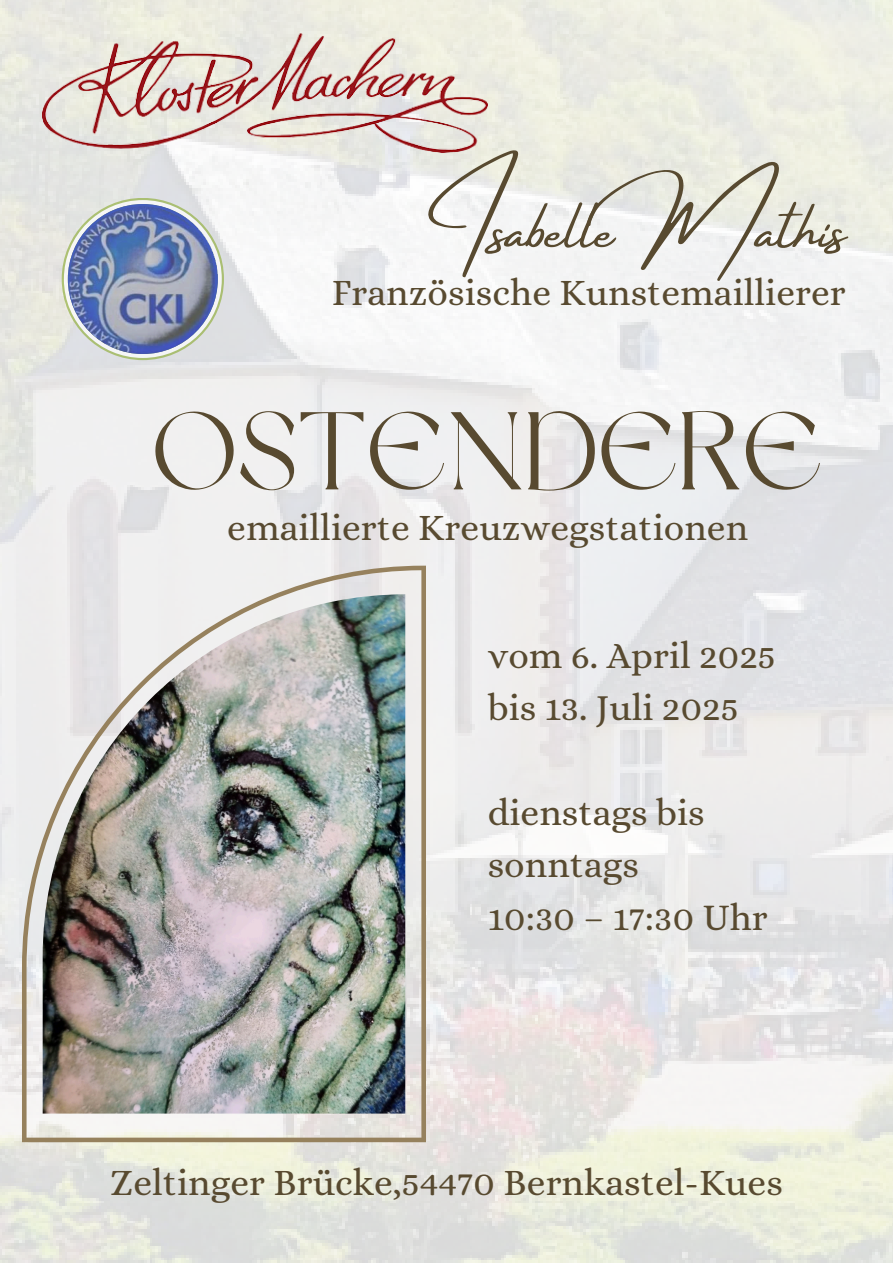
<style>
.page{position:relative;width:893px;height:1263px;background:#fff}
.page>*{position:absolute;margin:0;border:0;box-sizing:border-box;transform-origin:0 0}
.t1{font:110.02px "Dream Avenue";color:#584a30}
.t2{font:64.72px "Amsterdam Four";color:#584a30}
.t3{font:37.5px/52.3px "Alice";color:#584a30}
</style>
<div class="page">
<img style="left:0;top:0;width:893px;height:1263px">
<svg style="left:22px;top:566px;width:404px;height:576px;fill:#ececec"></svg>
<img style="left:43px;top:33px;width:445px;height:119px">
<svg style="left:62px;top:198px;width:162px;height:162px"></svg>
<svg style="left:64px;top:200px;width:158px;height:158px;fill:#f5f5f5"></svg>
<img style="left:68px;top:204px;width:150px;height:150px;border-radius:50%">
<img style="left:43px;top:594px;width:362px;height:519px">
<h2 class="t2" style="left:428px;top:194px;width:420px">Isabelle Mathis</h2>
<h1 class="t3" style="left:332px;top:267px;width:515px">Französische Kunstemaillierer</h1>
<p class="t1" style="left:152px;top:407px;width:672px">OSTENDERE</p>
<p class="t3" style="left:227px;top:501px;width:522px">emaillierte Kreuzwegstationen</p>
<p class="t3" style="left:488px;top:629px;width:290px">vom 6. April 2025 bis 13. Juli 2025</p>
<p class="t3" style="left:488px;top:786px;width:219px">dienstags bis sonntags</p>
<p class="t3" style="left:488px;top:891px;width:282px">10:30 – 17:30 Uhr</p>
<p class="t3" style="left:110px;top:1156px;width:674px">Zeltinger Brücke,54470 Bernkastel-Kues</p>
</div>
